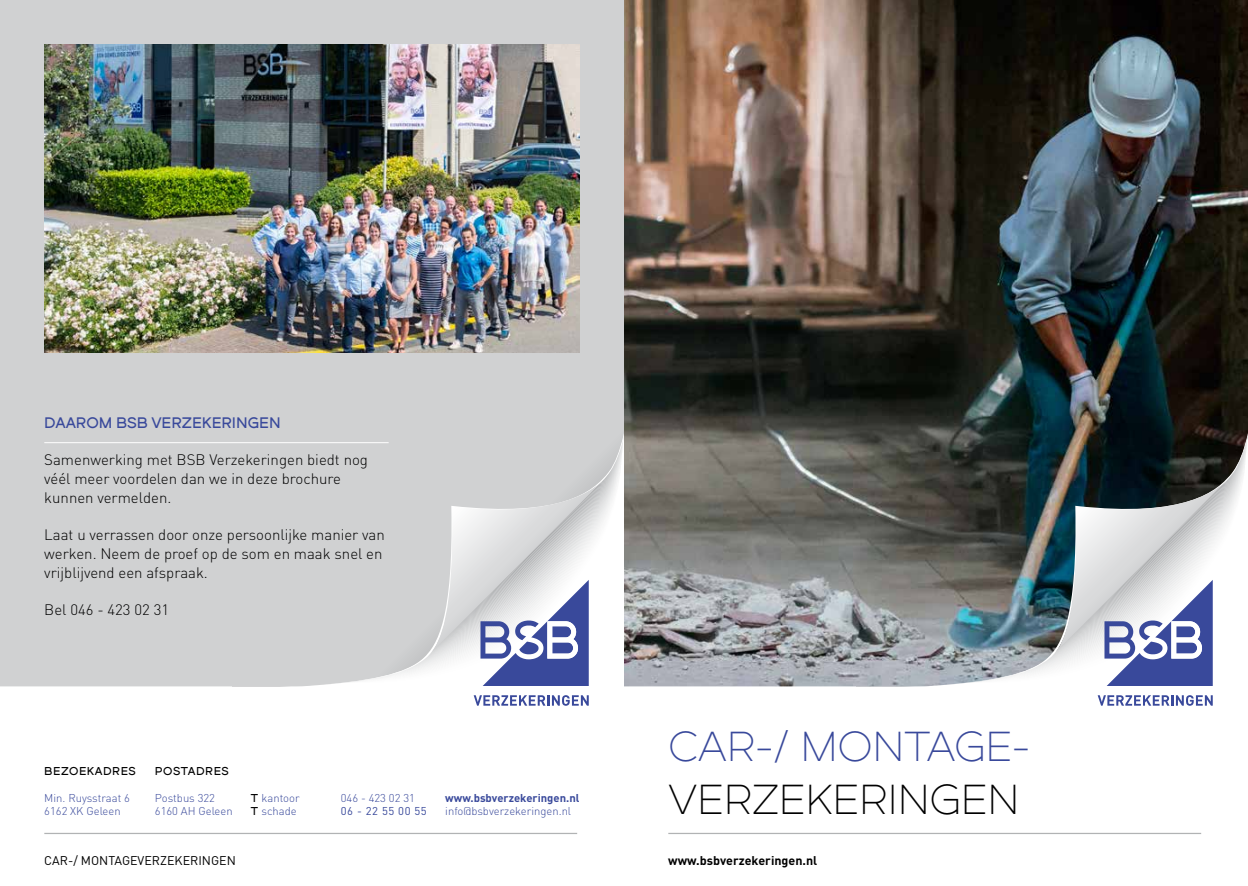
<style>
.page{position:relative;width:1248px;height:886px;background:#fff}
.page>*{position:absolute;margin:0;border:0;box-sizing:border-box;transform-origin:0 0}
.t1{font:41.25px "Dual 300";color:#39499b}
.t2{font:41.25px "Dual 300";color:#000}
.t3{font:300 15px/18.8px "DIN";color:#000}
.t4{font:15px "Dual 600";color:#39499b}
.t5{font:12.5px "DIN";color:#000}
.t6{font:700 12.5px "DIN";color:#000}
.t7{font:300 11.25px/13.5px "DIN";color:#39499b}
.t8{font:700 11.25px "DIN";color:#39499b}
.t9{font:11.25px "Dual 600";letter-spacing:.05em;color:#000}
.t10{font:11.25px "DIN";letter-spacing:.05em;color:#39499b}
.s1{font-family:"Dual 600";font-weight:400;color:#000}
</style>
<div class="page">
<svg style="left:473px;top:695px;width:115px;height:11px"></svg>
<div style="left:0;top:0;width:624px;height:686px;background:#d0d1d2"></div>
<div style="left:232px;top:414px;width:73px;height:272px;background:#d0d1d2"></div>
<svg style="left:305px;top:393px;width:319px;height:293px;background:#d4d4d5"></svg>
<svg style="left:428px;top:479px;width:176px;height:207px"></svg>
<hr style="left:668px;top:833px;width:532px;height:1px;background:#b1b3b4">
<hr style="left:44px;top:833px;width:533px;height:1px;background:#b1b3b4">
<img style="left:44px;top:44px;width:535px;height:309px">
<svg style="left:1097px;top:695px;width:115px;height:11px"></svg>
<img style="left:624px;top:0;width:623px;height:686px">
<svg style="left:856px;top:414px;width:72px;height:272px;background:#71726f"></svg>
<img style="left:928px;top:393px;width:319px;height:293px">
<svg style="left:1052px;top:479px;width:176px;height:207px"></svg>
<hr style="left:44px;top:442px;width:344px;height:1px;background:#fff">
<p class="t4" style="left:44px;top:413px;width:129px">DAAROM BSB VERZEKER</p>
<p class="t4" style="left:232px;top:413px;width:50px">INGEN</p>
<p class="t3" style="left:44px;top:450px;width:325px">Samenwerking met BSB Verzekeringen biedt nog véél meer voordelen dan we in deze brochure kunnen vermelden.</p>
<p class="t3" style="left:44px;top:525px;width:342px">Laat u verrassen door onze persoonlijke manier van werken. Neem de proef op de som en maak snel en vrijblijvend een afspraak.</p>
<p class="t3" style="left:44px;top:600px;width:126px">Bel 046 - 423 02 31</p>
<p class="t9" style="left:44px;top:763px;width:93px">BEZOEKADRES</p>
<p class="t7" style="left:44px;top:791px;width:87px">Min. Ruysstraat 6<br>6162 XK Geleen</p>
<p class="t9" style="left:155px;top:763px;width:75px">POSTADRES</p>
<p class="t7" style="left:155px;top:791px;width:79px">Postbus 322<br>6160 AH Geleen</p>
<p class="t7" style="left:251px;top:791px;width:50px"><span class="s1">T</span> kantoor</p>
<p class="t7" style="left:341px;top:791px;width:76px">046 - 423 02 31</p>
<p class="t7" style="left:251px;top:804px;width:47px"><span class="s1">T</span> schade</p>
<p class="t10" style="left:341px;top:804px;width:87px">06 - 22 55 00 55</p>
<p class="t8" style="left:445px;top:790px;width:136px">www.bsbverzekeringen.nl</p>
<p class="t7" style="left:445px;top:804px;width:127px">info@bsbverzekeringen.nl</p>
<h1 class="t1" style="left:668px;top:722px;width:363px">CAR-/ MONTAGE-</h1>
<h1 class="t2" style="left:668px;top:775px;width:352px">VERZEKERINGEN</h1>
<p class="t5" style="left:44px;top:852px;width:193px">CAR-/ MONTAGEVERZEKERINGEN</p>
<p class="t6" style="left:668px;top:852px;width:150px">www.bsbverzekeringen.nl</p>
</div>
